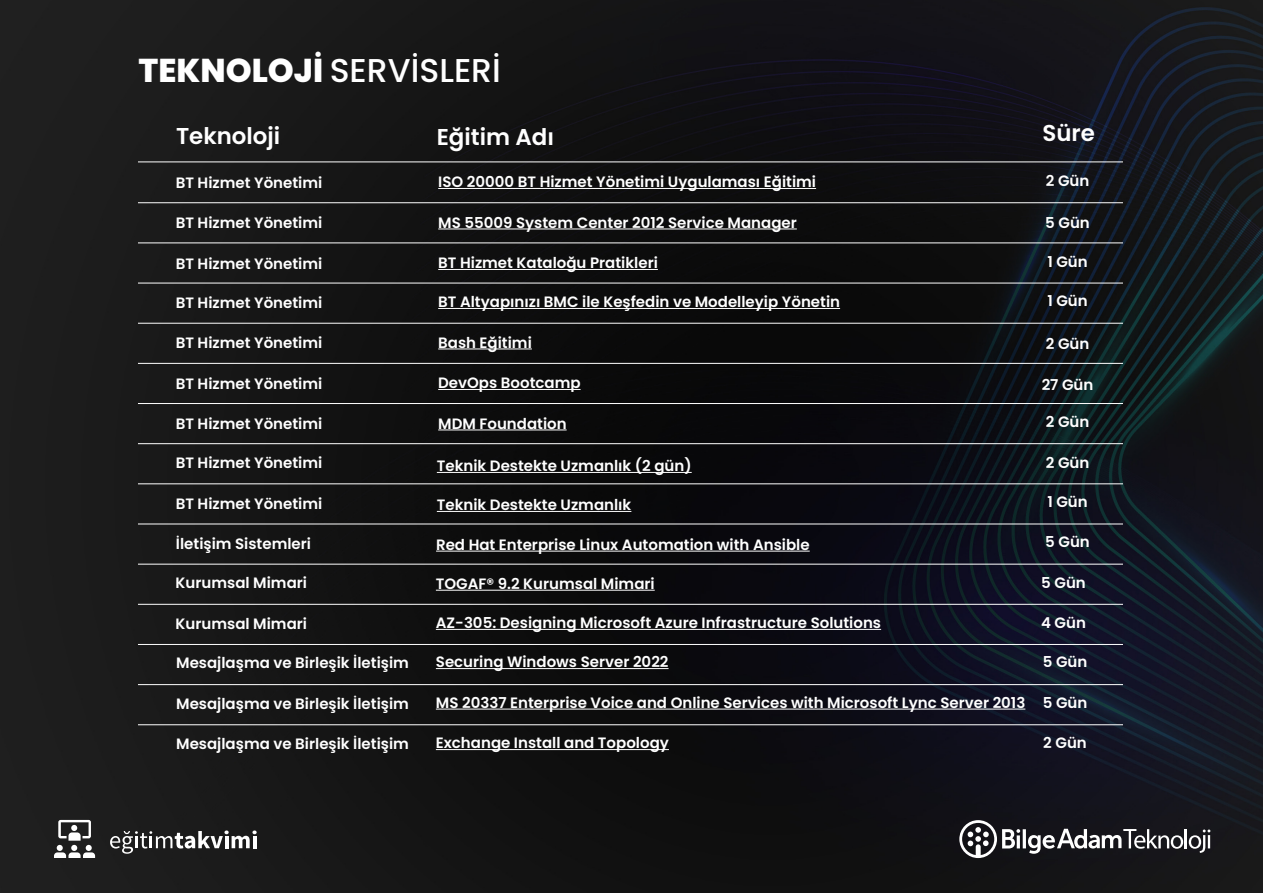
<style>
.page{position:relative;width:1263px;height:893px;background:#fff}
.page>*{position:absolute;margin:0;border:0;box-sizing:border-box;transform-origin:0 0}
.t1{font:500 33px "Poppins";color:#fff}
.t2{font:600 22.95px "Poppins";color:#fff}
.t3{font:600 15px "Poppins";color:#fff}
.s1{font-weight:800}
</style>
<div class="page">
<img style="left:0;top:0;width:1263px;height:893px">
<svg style="left:110px;top:830px;width:147px;height:24px"></svg>
<svg style="left:54px;top:820px;width:41px;height:38px"></svg>
<hr style="left:1023px;top:829px;width:3px;height:19px;background:#fff">
<svg style="left:1028px;top:829px;width:182px;height:25px"></svg>
<svg style="left:959px;top:820px;width:61px;height:38px"></svg>
<hr style="left:138px;top:162px;width:985px;height:1px;background:#fff">
<hr style="left:138px;top:202px;width:985px;height:1px;background:#fff">
<hr style="left:138px;top:243px;width:985px;height:1px;background:#fff">
<hr style="left:138px;top:283px;width:985px;height:1px;background:#fff">
<hr style="left:138px;top:323px;width:985px;height:1px;background:#fff">
<hr style="left:138px;top:363px;width:985px;height:1px;background:#fff">
<hr style="left:138px;top:403px;width:985px;height:1px;background:#fff">
<hr style="left:138px;top:443px;width:985px;height:1px;background:#fff">
<hr style="left:138px;top:483px;width:985px;height:1px;background:#fff">
<hr style="left:138px;top:524px;width:985px;height:1px;background:#fff">
<hr style="left:138px;top:564px;width:985px;height:1px;background:#fff">
<hr style="left:138px;top:604px;width:985px;height:1px;background:#fff">
<hr style="left:138px;top:644px;width:985px;height:1px;background:#fff">
<hr style="left:138px;top:684px;width:985px;height:1px;background:#fff">
<hr style="left:138px;top:724px;width:985px;height:1px;background:#fff">
<hr style="left:438px;top:188px;width:378px;height:1px;background:#fff">
<hr style="left:438px;top:229px;width:359px;height:1px;background:#fff">
<hr style="left:438px;top:269px;width:220px;height:1px;background:#fff">
<hr style="left:436px;top:551px;width:374px;height:1px;background:#fff">
<hr style="left:438px;top:308px;width:402px;height:1px;background:#fff">
<hr style="left:438px;top:349px;width:94px;height:1px;background:#fff">
<hr style="left:438px;top:389px;width:143px;height:1px;background:#fff">
<hr style="left:438px;top:430px;width:129px;height:1px;background:#fff">
<hr style="left:437px;top:472px;width:255px;height:1px;background:#fff">
<hr style="left:437px;top:511px;width:194px;height:1px;background:#fff">
<hr style="left:436px;top:668px;width:232px;height:1px;background:#fff">
<hr style="left:436px;top:709px;width:589px;height:1px;background:#fff">
<hr style="left:436px;top:749px;width:233px;height:1px;background:#fff">
<hr style="left:436px;top:629px;width:445px;height:1px;background:#fff">
<hr style="left:436px;top:590px;width:219px;height:1px;background:#fff">
<h1 class="t1" style="left:139px;top:52px;width:364px"><span class="s1">TEKNOLOJİ</span> SERVİSLERİ</h1>
<h2 class="t2" style="left:176px;top:122px;width:106px">Teknoloji</h2>
<h2 class="t2" style="left:437px;top:123px;width:119px">Eğitim Adı</h2>
<h2 class="t2" style="left:1042px;top:120px;width:54px">Süre</h2>
<p class="t3" style="left:176px;top:174px;width:148px">BT Hizmet Yönetimi</p>
<p class="t3" style="left:438px;top:173px;width:379px">ISO 20000 BT Hizmet Yönetimi Uygulaması Eğitimi</p>
<p class="t3" style="left:1046px;top:172px;width:45px">2 Gün</p>
<p class="t3" style="left:176px;top:215px;width:148px">BT Hizmet Yönetimi</p>
<p class="t3" style="left:438px;top:214px;width:360px">MS 55009 System Center 2012 Service Manager</p>
<p class="t3" style="left:1045px;top:214px;width:46px">5 Gün</p>
<p class="t3" style="left:176px;top:255px;width:148px">BT Hizmet Yönetimi</p>
<p class="t3" style="left:438px;top:254px;width:221px">BT Hizmet Kataloğu Pratikleri</p>
<p class="t3" style="left:1047px;top:253px;width:42px">1 Gün</p>
<p class="t3" style="left:176px;top:294px;width:148px">BT Hizmet Yönetimi</p>
<p class="t3" style="left:438px;top:293px;width:403px">BT Altyapınızı BMC ile Keşfedin ve Modelleyip Yönetin</p>
<p class="t3" style="left:1047px;top:292px;width:42px">1 Gün</p>
<p class="t3" style="left:176px;top:335px;width:148px">BT Hizmet Yönetimi</p>
<p class="t3" style="left:438px;top:334px;width:95px">Bash Eğitimi</p>
<p class="t3" style="left:1046px;top:335px;width:45px">2 Gün</p>
<p class="t3" style="left:176px;top:375px;width:148px">BT Hizmet Yönetimi</p>
<p class="t3" style="left:438px;top:374px;width:144px">DevOps Bootcamp</p>
<p class="t3" style="left:1042px;top:376px;width:53px">27 Gün</p>
<p class="t3" style="left:176px;top:415px;width:148px">BT Hizmet Yönetimi</p>
<p class="t3" style="left:176px;top:454px;width:148px">BT Hizmet Yönetimi</p>
<p class="t3" style="left:176px;top:495px;width:148px">BT Hizmet Yönetimi</p>
<p class="t3" style="left:438px;top:415px;width:130px">MDM Foundation</p>
<p class="t3" style="left:437px;top:457px;width:256px">Teknik Destekte Uzmanlık (2 gün)</p>
<p class="t3" style="left:437px;top:496px;width:196px">Teknik Destekte Uzmanlık</p>
<p class="t3" style="left:1046px;top:413px;width:45px">2 Gün</p>
<p class="t3" style="left:1046px;top:454px;width:45px">2 Gün</p>
<p class="t3" style="left:1047px;top:493px;width:42px">1 Gün</p>
<p class="t3" style="left:176px;top:535px;width:137px">İletişim Sistemleri</p>
<p class="t3" style="left:436px;top:536px;width:375px">Red Hat Enterprise Linux Automation with Ansible</p>
<p class="t3" style="left:1045px;top:533px;width:46px">5 Gün</p>
<p class="t3" style="left:176px;top:574px;width:133px">Kurumsal Mimari</p>
<p class="t3" style="left:176px;top:615px;width:133px">Kurumsal Mimari</p>
<p class="t3" style="left:436px;top:575px;width:220px">TOGAF® 9.2 Kurumsal Mimari</p>
<p class="t3" style="left:436px;top:614px;width:447px">AZ-305: Designing Microsoft Azure Infrastructure Solutions</p>
<p class="t3" style="left:1041px;top:574px;width:46px">5 Gün</p>
<p class="t3" style="left:1041px;top:614px;width:46px">4 Gün</p>
<p class="t3" style="left:176px;top:654px;width:234px">Mesajlaşma ve Birleşik İletişim</p>
<p class="t3" style="left:436px;top:653px;width:234px">Securing Windows Server 2022</p>
<p class="t3" style="left:1043px;top:653px;width:46px">5 Gün</p>
<p class="t3" style="left:176px;top:695px;width:234px">Mesajlaşma ve Birleşik İletişim</p>
<p class="t3" style="left:436px;top:694px;width:653px">MS 20337 Enterprise Voice and Online Services with Microsoft Lync Server 2013 5 Gün</p>
<p class="t3" style="left:176px;top:735px;width:234px">Mesajlaşma ve Birleşik İletişim</p>
<p class="t3" style="left:436px;top:734px;width:235px">Exchange Install and Topology</p>
<p class="t3" style="left:1043px;top:734px;width:45px">2 Gün</p>
</div>
